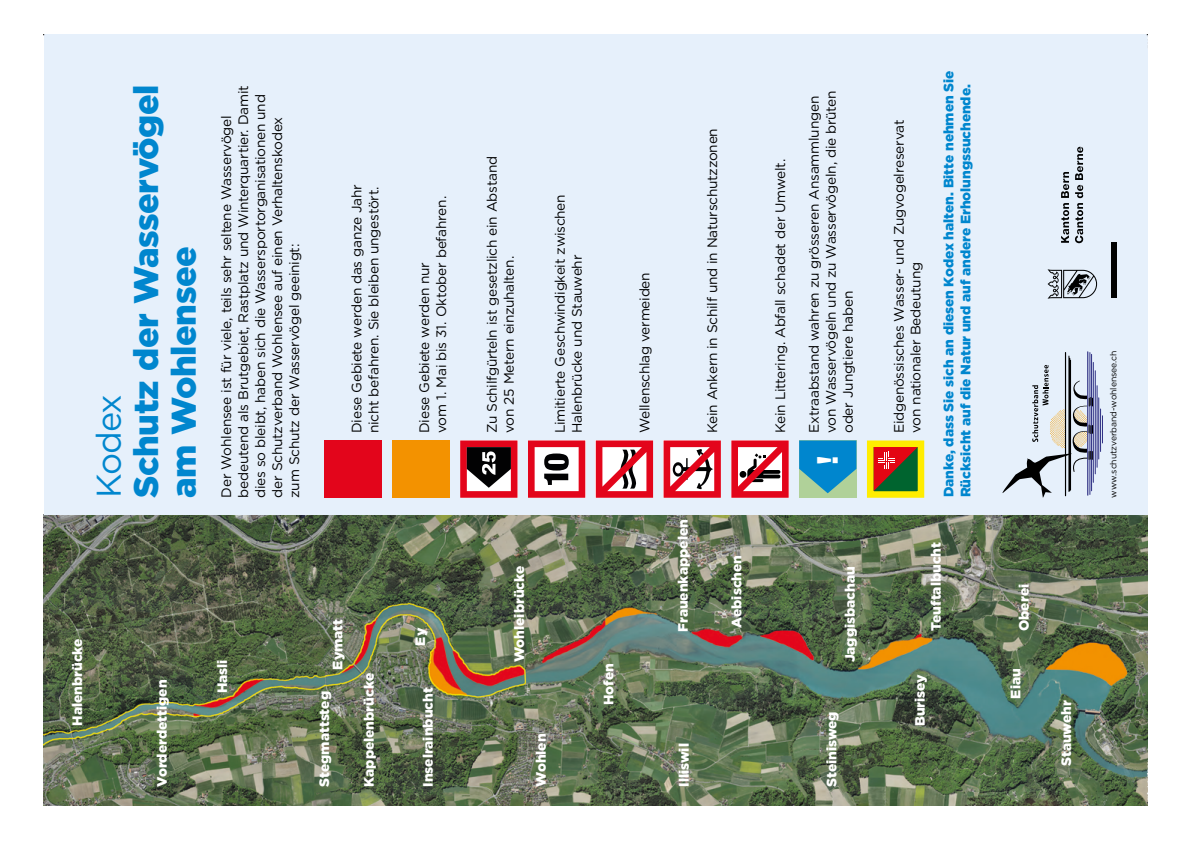
<style>
.page{position:relative;width:1191px;height:842px;background:#fff}
.page>*{position:absolute;margin:0;border:0;box-sizing:border-box;transform-origin:0 0}
.t1{font:900 34.2px/37.5px "Gotham HTF";letter-spacing:-.015em;color:#0086ce}
.t2{font:34.2px "Gotham HTF";letter-spacing:-.04em;color:#0086ce}
.t3{font:900 29.3px "Gotham HTF";color:#fff}
.t4{font:13.7px/16.9px "Gotham HTF";letter-spacing:-.02em;color:#000}
.t5{font:900 13.7px "Gotham HTF";color:#fff}
.t6{font:900 13.7px/16.9px "Gotham HTF";letter-spacing:-.005em;color:#0086ce}
.t7{font:8.6px "Gotham HTF";letter-spacing:-.005em;color:#000}
</style>
<div class="page">
<img style="left:44px;top:514px;width:1103px;height:291px">
<div style="left:44px;top:34px;width:1103px;height:480px;background:#e6f0fb"></div>
<div style="left:325px;top:440px;width:57px;height:58px;background:#e3051b"></div>
<hr style="left:1065px;top:353px;width:1px;height:143px;background:#000">
<hr style="left:1068px;top:356px;width:1px;height:135px;background:#000">
<hr style="left:1069px;top:358px;width:1px;height:133px;background:#000">
<hr style="left:1070px;top:360px;width:1px;height:130px;background:#000">
<hr style="left:1087px;top:352px;width:1px;height:143px;background:#2d2e83">
<hr style="left:1089px;top:353px;width:1px;height:141px;background:#2d2e83">
<hr style="left:1091px;top:354px;width:1px;height:137px;background:#2d2e83">
<hr style="left:1093px;top:362px;width:1px;height:120px;background:#2d2e83">
<hr style="left:1095px;top:371px;width:1px;height:103px;background:#2d2e83">
<hr style="left:1096px;top:386px;width:1px;height:81px;background:#2d2e83">
<hr style="left:1098px;top:398px;width:1px;height:61px;background:#2d2e83">
<hr style="left:1100px;top:409px;width:1px;height:42px;background:#2d2e83">
<svg style="left:1102px;top:416px;width:1px;height:27px"></svg>
<svg style="left:1002px;top:365px;width:91px;height:133px"></svg>
<div style="left:392px;top:440px;width:58px;height:58px;background:#f39200"></div>
<svg style="left:460px;top:440px;width:57px;height:58px;background:#98414a"></svg>
<svg style="left:596px;top:440px;width:57px;height:58px;background:#de6b76"></svg>
<svg style="left:663px;top:440px;width:58px;height:58px;background:#db6874"></svg>
<svg style="left:528px;top:440px;width:57px;height:58px;background:#cf767f"></svg>
<svg style="left:875px;top:448px;width:41px;height:42px;background:#733f2b"></svg>
<div style="left:867px;top:440px;width:57px;height:58px;border:7px solid #ffed00"></div>
<div style="left:799px;top:440px;width:57px;height:58px;background:#b0d199"></div>
<svg style="left:799px;top:440px;width:57px;height:53px"></svg>
<div style="left:1111px;top:243px;width:6px;height:55px;background:#010202"></div>
<svg style="left:1047px;top:269px;width:50px;height:30px"></svg>
<svg style="left:1075px;top:147px;width:8px;height:96px"></svg>
<svg style="left:1061px;top:172px;width:8px;height:71px"></svg>
<svg style="left:731px;top:440px;width:57px;height:58px;background:#d86671"></svg>
<h1 class="t2" style="left:90px;top:498px;width:105px;rotate:-90deg">Kodex</h1>
<h1 class="t1" style="left:127px;top:498px;width:415px;rotate:-90deg">Schutz der Wasservögel am Wohlensee</h1>
<p class="t4" style="left:218px;top:498px;width:413px;rotate:-90deg">Der Wohlensee ist für viele, teils sehr seltene Wasservögel bedeutend als Brutgebiet, Rastplatz und Winterquartier. Damit dies so bleibt, haben sich die Wassersportorganisationen und der Schutzverband Wohlensee auf einen Verhaltenskodex zum Schutz der Wasservögel geeinigt:</p>
<p class="t4" style="left:348px;top:433px;width:250px;rotate:-90deg">Diese Gebiete werden das ganze Jahr nicht befahren. Sie bleiben ungestört.</p>
<p class="t4" style="left:416px;top:433px;width:238px;rotate:-90deg">Diese Gebiete werden nur<br>vom 1. Mai bis 31. Oktober befahren.</p>
<p class="t5" style="left:69px;top:726px;width:89px;rotate:-90deg">Halenbrücke</p>
<p class="t5" style="left:154px;top:787px;width:109px;rotate:-90deg">Vorderdettigen</p>
<p class="t5" style="left:214px;top:693px;width:35px;rotate:-90deg">Hasli</p>
<p class="t5" style="left:329px;top:669px;width:52px;rotate:-90deg">Eymatt</p>
<p class="t5" style="left:412px;top:645px;width:19px;rotate:-90deg">Ey</p>
<p class="t5" style="left:420px;top:787px;width:101px;rotate:-90deg">Inselrainbucht</p>
<p class="t5" style="left:361px;top:787px;width:115px;rotate:-90deg">Kappelenbrücke</p>
<p class="t5" style="left:316px;top:787px;width:97px;rotate:-90deg">Stegmattsteg</p>
<p class="t4" style="left:483px;top:433px;width:278px;rotate:-90deg">Zu Schilfgürteln ist gesetzlich ein Abstand von 25 Metern einzuhalten.</p>
<p class="t4" style="left:551px;top:433px;width:240px;rotate:-90deg">Limitierte Geschwindigkeit zwischen<br>Halenbrücke und Stauwehr</p>
<p class="t4" style="left:636px;top:433px;width:162px;rotate:-90deg">Wellenschlag vermeiden</p>
<p class="t4" style="left:704px;top:433px;width:306px;rotate:-90deg">Kein Ankern in Schilf und in Naturschutzzonen</p>
<p class="t5" style="left:511px;top:662px;width:98px;rotate:-90deg">Wohleibrücke</p>
<p class="t5" style="left:533px;top:787px;width:55px;rotate:-90deg">Wohlen</p>
<p class="t5" style="left:601px;top:705px;width:43px;rotate:-90deg">Hofen</p>
<p class="t5" style="left:675px;top:632px;width:114px;rotate:-90deg">Frauenkappelen</p>
<p class="t5" style="left:729px;top:627px;width:74px;rotate:-90deg">Aebischen</p>
<p class="t5" style="left:676px;top:787px;width:45px;rotate:-90deg">Illiswil</p>
<p class="t4" style="left:771px;top:433px;width:276px;rotate:-90deg">Kein Littering. Abfall schadet der Umwelt.</p>
<p class="t4" style="left:805px;top:433px;width:344px;rotate:-90deg">Extraabstand wahren zu grösseren Ansammlungen von Wasservögeln und zu Wasservögeln, die brüten oder Jungtiere haben</p>
<h2 class="t3" style="left:810px;top:465px;width:11px;rotate:-90deg">!</h2>
<p class="t5" style="left:842px;top:662px;width:98px;rotate:-90deg">Jaggisbachau</p>
<p class="t5" style="left:823px;top:787px;width:77px;rotate:-90deg">Steinisweg</p>
<p class="t4" style="left:890px;top:433px;width:315px;rotate:-90deg">Eidgenössisches Wasser- und Zugvogelreservat von nationaler Bedeutung</p>
<p class="t6" style="left:940px;top:497px;width:428px;rotate:-90deg">Danke, dass Sie sich an diesen Kodex halten. Bitte nehmen Sie<br>Rücksicht auf die Natur und auf andere Erholungssuchende.</p>
<p class="t5" style="left:928px;top:631px;width:91px;rotate:-90deg">Teuftalbucht</p>
<p class="t5" style="left:912px;top:726px;width:53px;rotate:-90deg">Burisey</p>
<p class="t5" style="left:1016px;top:631px;width:49px;rotate:-90deg">Oberei</p>
<p class="t5" style="left:1007px;top:699px;width:32px;rotate:-90deg">Eiau</p>
<p class="t5" style="left:1058px;top:766px;width:67px;rotate:-90deg">Stauwehr</p>
<p class="t7" style="left:1108px;top:498px;width:149px;rotate:-90deg">www.schutzverband-wohlensee.ch</p>
</div>
